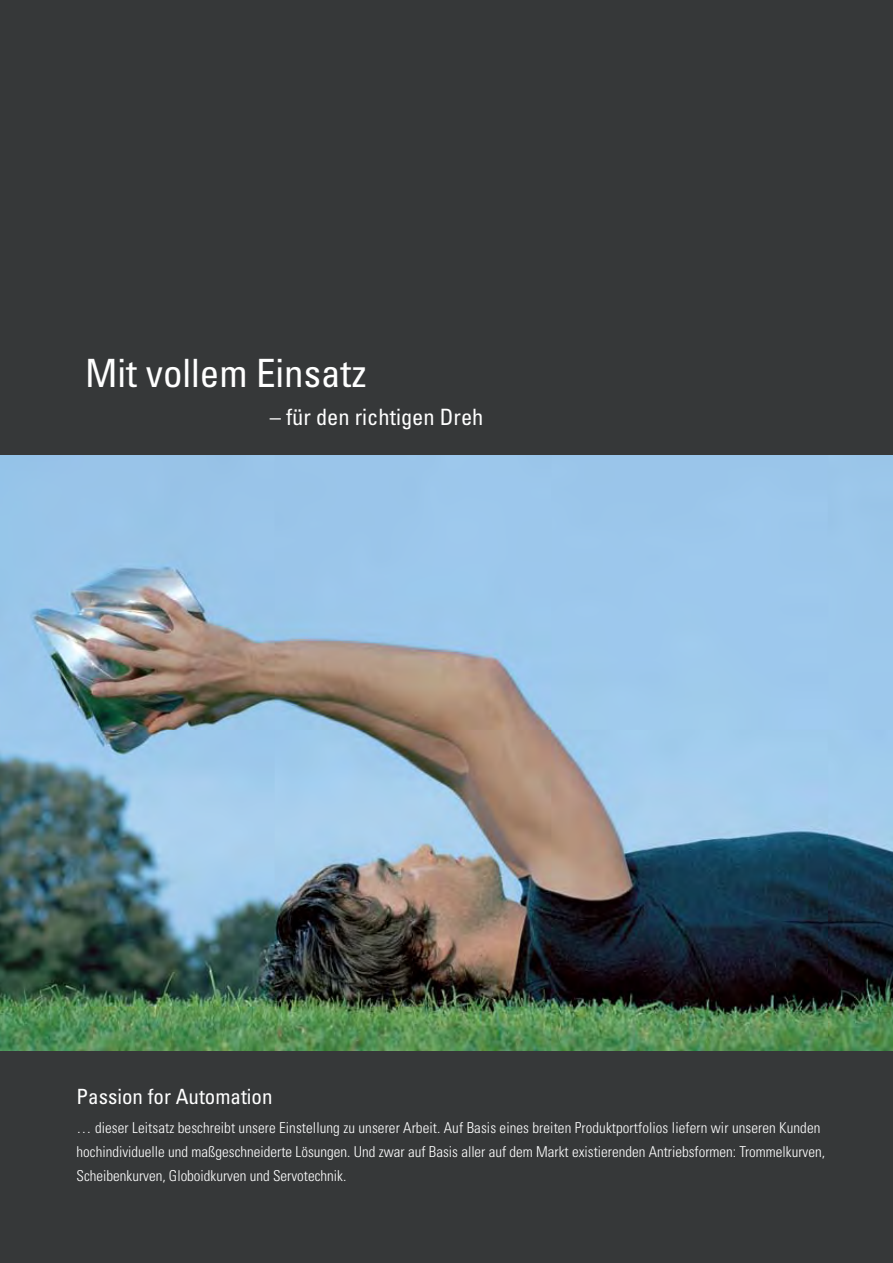
<style>
.page{position:relative;width:893px;height:1263px;background:#363839}
.page>*{position:absolute;margin:0;border:0;box-sizing:border-box;transform-origin:0 0}
.t1{font:condensed 39px "Univers";color:#fff}
.t2{font:condensed 22.5px "Univers";color:#fff}
.t3{font:condensed 21px "Univers";color:#fff}
.t4{font:300 condensed 15px/24px "Univers";color:#fff}
</style>
<div class="page">
<img style="left:0;top:455px;width:893px;height:595px">
<h1 class="t1" style="left:85px;top:349px;width:283px">Mit vollem Einsatz</h1>
<h2 class="t2" style="left:270px;top:403px;width:215px">– für den richtigen Dreh</h2>
<h3 class="t3" style="left:77px;top:1083px;width:197px">Passion for Automation</h3>
<p class="t4" style="left:77px;top:1115px;width:750px">… dieser Leitsatz beschreibt unsere Einstellung zu unserer Arbeit. Auf Basis eines breiten Produktportfolios liefern wir unseren Kunden hochindividuelle und maßgeschneiderte Lösungen. Und zwar auf Basis aller auf dem Markt existierenden Antriebsformen: Trommelkurven,<br>Scheibenkurven, Globoidkurven und Servotechnik.</p>
</div>
